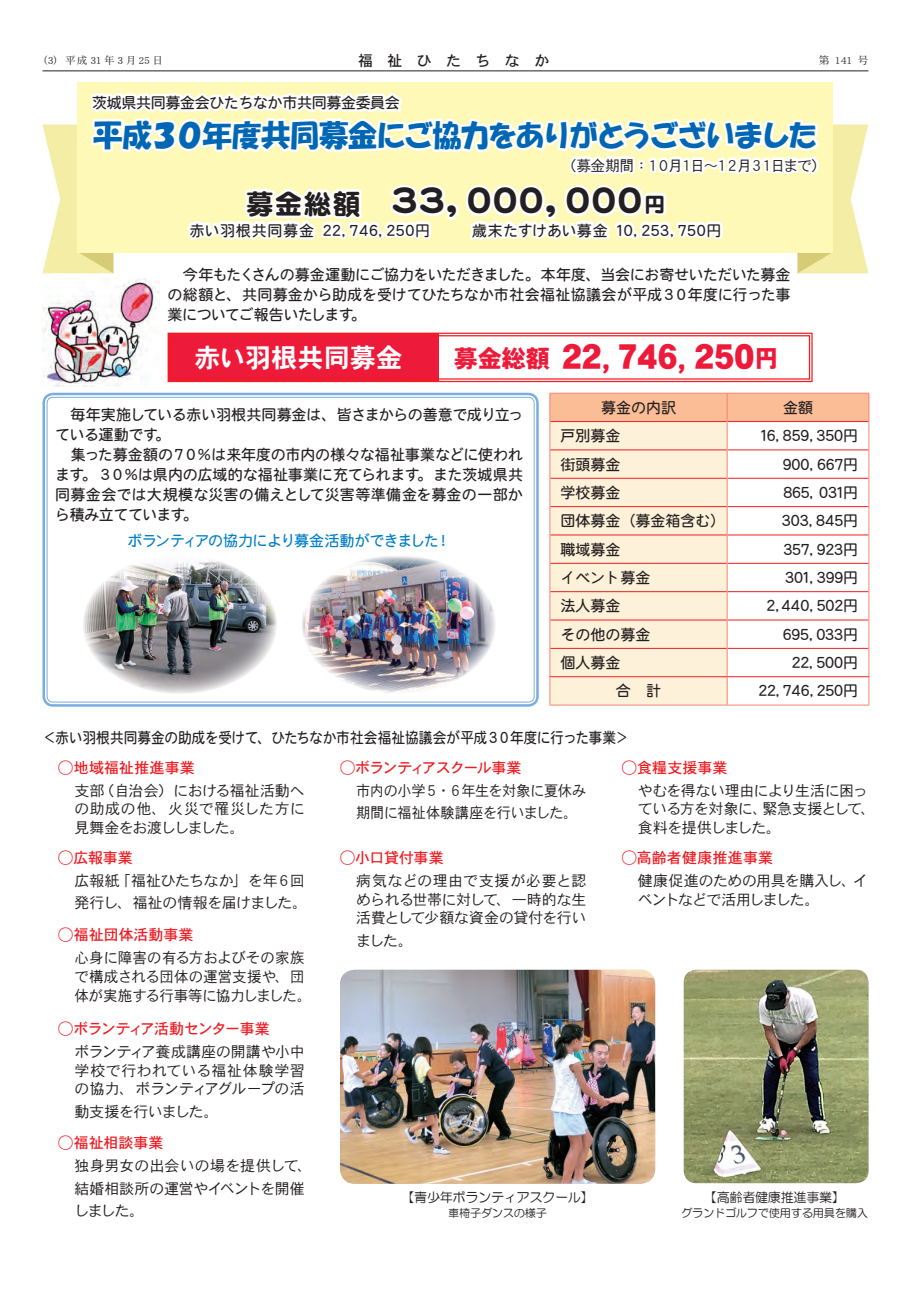
<style>
.page{position:relative;width:911px;height:1290px;background:#fff}
.page>*{position:absolute;margin:0;border:0;box-sizing:border-box;transform-origin:0 0}
.t1{font:37.5px "DF Maru Gothic Std W9";letter-spacing:-.305em;color:#231f20}
.t2{font:34.5px "DFHS Gothic Std W9";letter-spacing:-.42em;color:#ed1a3a}
.t3{font:30px "HG Soei Kakupoptai";letter-spacing:-.06em;color:#0166b3}
.t4{font:27.5px "DF Maru Gothic Std W9";color:#231f20}
.t5{font:26.25px "DFHS Gothic Std W7";color:#fff}
.t6{font:24px "DFHS Gothic Std W9";color:#ed1a3a}
.t7{font:21.25px "DF Maru Gothic Std W9";color:#231f20}
.t8{font:15px/20px "DFHS Maru Gothic Std W4";letter-spacing:-.015em;color:#231f20;text-align:justify}
.t9{font:15px/18.8px "DFHS Gothic Std W3";letter-spacing:-.025em;color:#231f20}
.t10{font:15px "DFHS Gothic Std W5";letter-spacing:-.005em;color:#ee1d23}
.t11{font:15px "DFHS Maru Gothic Std W4";letter-spacing:-.015em;color:#231f20;scale:.91 1}
.t12{font:15px/22.5px "DFHS Gothic Std W3";letter-spacing:-.025em;color:#231f20;scale:.95 1}
.t13{font:15px/18.8px "DFHS Gothic Std W3";letter-spacing:-.005em;color:#231f20}
.t14{font:15px/18.8px "DFHS Gothic Std W3";letter-spacing:-.055em;color:#231f20}
.t15{font:15px "DFHS Maru Gothic Std W4";letter-spacing:.015em;color:#231f20}
.t16{font:15px "DFHS Maru Gothic Std W4";letter-spacing:-.045em;color:#007ec5}
.t17{font:15px/18.8px "DFHS Gothic Std W3";letter-spacing:-.05em;color:#231f20}
.t18{font:15px "DFHS Gothic Std W5";letter-spacing:-.06em;color:#ee1d23}
.t19{font:15px "DFHS Gothic Std W5";letter-spacing:-.08em;color:#ee1d23}
.t20{font:15px "DFHS Gothic Std W5";letter-spacing:.015em;color:#ee1d23}
.t21{font:15px "DFHS Gothic Std W5";letter-spacing:.95em;color:#231f20}
.t22{font:13.12px "HG Maru Gothic MPRO";letter-spacing:-.025em;color:#231f20}
.t23{font:11.25px "HG Maru Gothic MPRO";letter-spacing:-.025em;color:#231f20}
.t24{font:10.62px "DFHS Mincho Std W3";letter-spacing:.2em;color:#231f20}
</style>
<div class="page">
<img style="left:340px;top:970px;width:315px;height:213px">
<img style="left:684px;top:970px;width:184px;height:213px">
<svg style="left:42px;top:70px;width:827px;height:637px"></svg>
<hr style="left:549px;top:704px;width:178px;height:1px;background:#f48472">
<hr style="left:727px;top:704px;width:142px;height:1px;background:#f48472">
<p class="t24" style="left:37px;top:54px;width:127px">（）3 平成31年3月25日</p>
<p class="t21" style="left:358px;top:52px;width:193px">福祉ひたちなか</p>
<p class="t8" style="left:92px;top:92px;width:309px">茨城県共同募金会ひたちなか市共同募金委員会</p>
<p class="t24" style="left:819px;top:54px;width:12px">第</p>
<p class="t24" style="left:857px;top:54px;width:12px">号</p>
<p class="t24" style="left:834px;top:54px;width:19px">141</p>
<h3 class="t3" style="left:93px;top:120px;width:726px">平成３０年度共同募金にご協力をありがとうございました</h3>
<p class="t9" style="left:770px;top:156px;width:57px">日まで(</p>
<p class="t9" style="left:561px;top:156px;width:111px">（募金期間：１０</p>
<p class="t9" style="left:668px;top:156px;width:16px">月</p>
<p class="t9" style="left:737px;top:156px;width:16px">月</p>
<p class="t9" style="left:690px;top:156px;width:30px">日～</p>
<p class="t9" style="left:715px;top:156px;width:26px">１２</p>
<p class="t9" style="left:749px;top:156px;width:27px">３１</p>
<p class="t9" style="left:679px;top:156px;width:16px">１</p>
<h1 class="t1" style="left:386px;top:179px;width:264px">３３，０００，０００</h1>
<h3 class="t4" style="left:246px;top:189px;width:160px">募金総額　　</h3>
<h3 class="t7" style="left:644px;top:192px;width:23px">円</h3>
<p class="t15" style="left:190px;top:222px;width:291px">赤い羽根共同募金２２, ７４６, ２５０円　　　　　</p>
<p class="t8" style="left:315px;top:220px;width:16px">　</p>
<p class="t8" style="left:472px;top:220px;width:251px">歳末たすけあい募金１０, ２５３, ７５０円</p>
<p class="t8" style="left:608px;top:220px;width:16px">　</p>
<p class="t8" style="left:168px;top:265px;width:624px">　今年もたくさんの募金運動にご協力をいただきました。本年度、当会にお寄せいただいた募金の総額と、共同募金から助成を受けてひたちなか市社会福祉協議会が平成３０年度に行った事業についてご報告いたします。</p>
<h3 class="t5" style="left:194px;top:343px;width:210px">赤い羽根共同募金</h3>
<h2 class="t2" style="left:554px;top:337px;width:208px">２２, ７４６, ２５０</h2>
<h3 class="t6" style="left:454px;top:346px;width:122px">募金総額　</h3>
<h3 class="t6" style="left:754px;top:346px;width:26px">円</h3>
<p class="t8" style="left:55px;top:404px;width:469px;text-align:left">　毎年実施している赤い羽根共同募金は、皆さまからの善意で成り立っている運動です。<br>　集った募金額の７０％は来年度の市内の様々な福祉事業などに使われます。３０％は県内の広域的な福祉事業に充てられます。また茨城県共同募金会では大規模な災害の備えとして災害等準備金を募金の一部から積み立てています。</p>
<p class="t8" style="left:601px;top:397px;width:77px">募金の内訳</p>
<p class="t8" style="left:560px;top:425px;width:61px">戸別募金</p>
<p class="t8" style="left:560px;top:454px;width:61px">街頭募金</p>
<p class="t8" style="left:560px;top:482px;width:61px">学校募金</p>
<p class="t8" style="left:560px;top:510px;width:166px">団体募金（募金箱含む）</p>
<p class="t8" style="left:783px;top:397px;width:31px">金額</p>
<p class="t8" style="left:843px;top:425px;width:16px">円</p>
<p class="t8" style="left:756px;top:425px;width:91px">１６, ８５９, ３５０</p>
<p class="t8" style="left:843px;top:454px;width:16px">円</p>
<p class="t8" style="left:779px;top:454px;width:68px">９００, ６６７</p>
<p class="t8" style="left:843px;top:482px;width:16px">円</p>
<p class="t8" style="left:780px;top:482px;width:69px">８６５, ０３１</p>
<p class="t8" style="left:843px;top:510px;width:16px">円</p>
<p class="t8" style="left:779px;top:510px;width:69px">３０３, ８４５</p>
<p class="t16" style="left:127px;top:532px;width:313px">ボランティアの協力により募金活動ができました</p>
<p class="t16" style="left:436px;top:532px;width:16px">!</p>
<p class="t8" style="left:560px;top:539px;width:61px">職域募金</p>
<p class="t8" style="left:843px;top:539px;width:16px">円</p>
<p class="t8" style="left:780px;top:539px;width:67px">３５７, ９２３</p>
<p class="t8" style="left:560px;top:567px;width:91px">イベント募金</p>
<p class="t8" style="left:843px;top:567px;width:16px">円</p>
<p class="t8" style="left:782px;top:567px;width:66px">３０１, ３９９</p>
<p class="t8" style="left:560px;top:596px;width:61px">法人募金</p>
<p class="t8" style="left:843px;top:596px;width:16px">円</p>
<p class="t8" style="left:763px;top:596px;width:84px">２, ４４０, ５０２</p>
<p class="t8" style="left:560px;top:624px;width:91px">その他の募金</p>
<p class="t8" style="left:843px;top:624px;width:16px">円</p>
<p class="t8" style="left:780px;top:624px;width:68px">６９５, ０３３</p>
<p class="t8" style="left:560px;top:652px;width:61px">個人募金</p>
<p class="t8" style="left:843px;top:652px;width:16px">円</p>
<p class="t8" style="left:789px;top:652px;width:59px">２２, ５００</p>
<p class="t8" style="left:616px;top:681px;width:46px">合　計</p>
<p class="t8" style="left:843px;top:681px;width:16px">円</p>
<p class="t8" style="left:755px;top:681px;width:92px">２２, ７４６, ２５０</p>
<p class="t11" style="left:43px;top:729px;width:645px">＜赤い羽根共同募金の助成を受けて、ひたちなか市社会福祉協議会が平成３０年度に行った事業&lt;</p>
<p class="t10" style="left:58px;top:759px;width:138px">◯地域福祉推進事業</p>
<p class="t9" style="left:99px;top:781px;width:207px">（自治会）における福祉活動へ</p>
<p class="t13" style="left:74px;top:781px;width:232px">支部<br>の助成の他、火災で罹災した方に見舞金をお渡ししました。</p>
<p class="t10" style="left:58px;top:849px;width:76px">◯広報事業</p>
<p class="t9" style="left:115px;top:871px;width:191px">「福祉ひたちなか」を年６回</p>
<p class="t9" style="left:74px;top:869px;width:234px;line-height:22.5px">広報紙<br>発行し、福祉の情報を届けました。</p>
<p class="t10" style="left:58px;top:927px;width:137px">◯福祉団体活動事業</p>
<p class="t9" style="left:74px;top:948px;width:239px">心身に障害の有る方およびその家族で構成される団体の運営支援や、団体が実施する行事等に協力しました。</p>
<p class="t18" style="left:58px;top:1020px;width:213px">◯ボランティア活動センター事業</p>
<p class="t9" style="left:74px;top:1042px;width:232px;text-align:justify">ボランティア養成講座の開講や小中学校で行われている福祉体験学習の協力、ボランティアグループの活</p>
<p class="t9" style="left:74px;top:1102px;width:146px">動支援を行いました。</p>
<p class="t10" style="left:58px;top:1135px;width:107px">◯福祉相談事業</p>
<p class="t9" style="left:74px;top:1154px;width:239px;line-height:22.5px">独身男女の出会いの場を提供して、結婚相談所の運営やイベントを開催しました。</p>
<p class="t19" style="left:340px;top:759px;width:183px">◯ボランティアスクール事業</p>
<p class="t12" style="left:356px;top:779px;width:244px">市内の小学５・６年生を対象に夏休み期間に福祉体験講座を行いました。</p>
<p class="t10" style="left:340px;top:849px;width:105px">◯小口貸付事業</p>
<p class="t9" style="left:356px;top:871px;width:232px;text-align:justify">病気などの理由で支援が必要と認められる世帯に対して、一時的な生活費として少額な資金の貸付を行い</p>
<p class="t9" style="left:356px;top:931px;width:58px">ました。</p>
<p class="t10" style="left:622px;top:759px;width:107px">◯食糧支援事業</p>
<p class="t9" style="left:762px;top:781px;width:115px;text-indent:-124px">やむを得ない理由により生活に困っ緊急支援として、</p>
<p class="t17" style="left:638px;top:799px;width:145px">ている方を対象に、食料を提供しました。</p>
<p class="t20" style="left:622px;top:849px;width:153px">◯高齢者健康推進事業</p>
<p class="t14" style="left:638px;top:871px;width:220px">健康促進のための用具を購入し、ベントなどで活用しました。</p>
<p class="t9" style="left:853px;top:871px;width:16px">イ</p>
<p class="t22" style="left:401px;top:1191px;width:194px">【青少年ボランティアスクール【</p>
<p class="t23" style="left:448px;top:1207px;width:101px">車椅子ダンスの様子</p>
<p class="t22" style="left:704px;top:1191px;width:143px">【高齢者健康推進事業【</p>
<p class="t23" style="left:681px;top:1207px;width:188px">グランドゴルフで使用する用具を購入</p>
</div>
